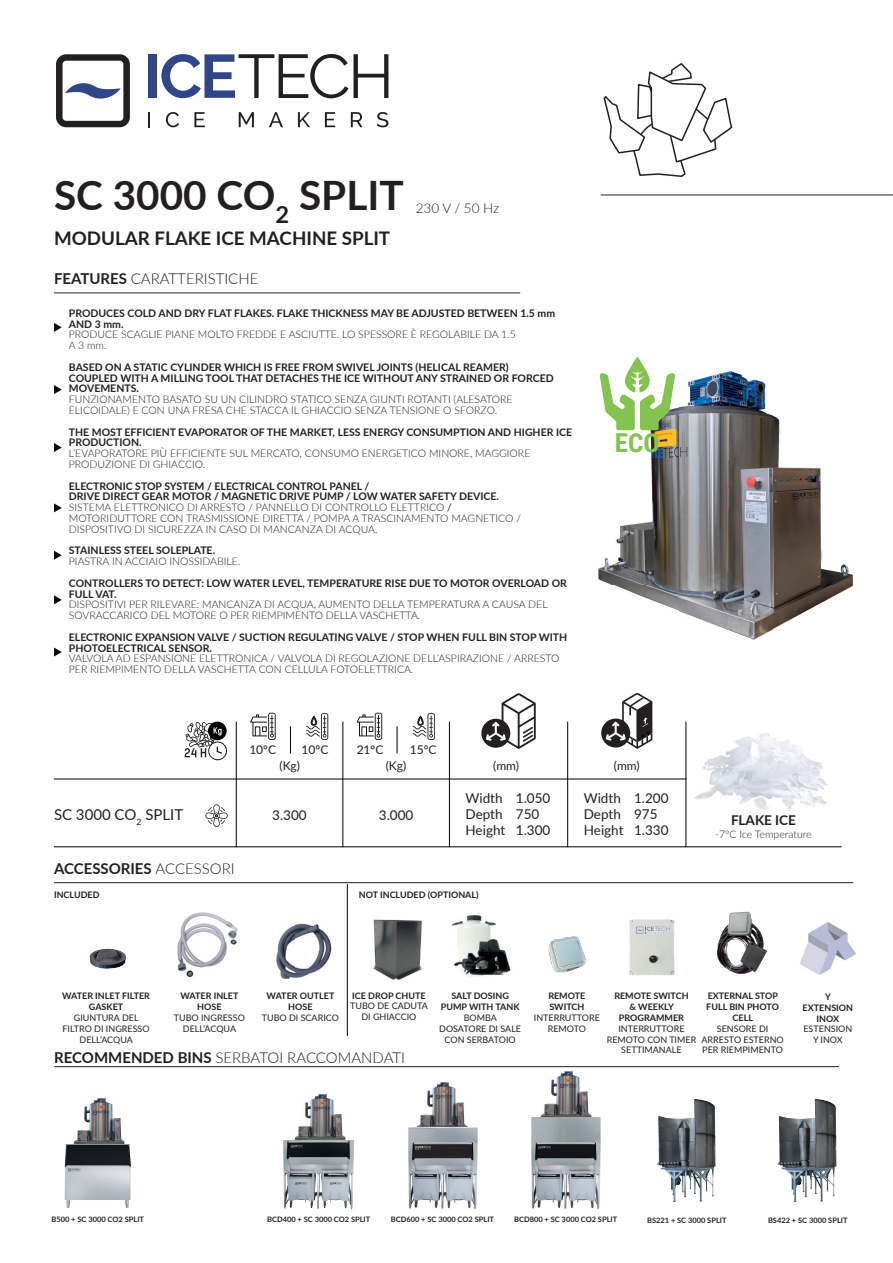
<style>
.page{position:relative;width:893px;height:1263px;background:#fff}
.page>*{position:absolute;margin:0;border:0;box-sizing:border-box;transform-origin:0 0}
.t1{font:700 40.5px "Lato";color:#231f20}
.t2{font:700 26.1px "Roboto Condensed";color:#82c44d}
.t3{font:700 18.75px "Lato";color:#231f20}
.t4{font:300 15px "Lato";color:#231f20}
.t5{font:700 15px "Lato";color:#231f20}
.t6{font:15px "Lato";color:#231f20}
.t7{font:13.5px/16.2px "Lato";color:#231f20}
.t8{font:300 13.5px "Lato";color:#231f20}
.t9{font:700 13.5px "Lato";color:#231f20}
.t10{font:12px "Lato";color:#231f20}
.t11{font:300 10.5px/10.8px "Lato";color:#231f20}
.t12{font:700 10.5px/10.8px "Lato";color:#231f20}
.t13{font:9px/10.8px "Lato";color:#231f20;text-align:center}
.t14{font:700 9px/10.8px "Lato";color:#231f20;text-align:center}
.t15{font:700 7.5px "Lato";color:#231f20}
.s1{font-weight:700}
.s2{font-weight:400}
.s3{font-weight:300}
</style>
<div class="page">
<img style="left:682px;top:721px;width:146px;height:110px">
<hr style="left:54px;top:293px;width:466px;height:1px;background:#231f20">
<hr style="left:54px;top:779px;width:632px;height:1px;background:#000">
<hr style="left:54px;top:846px;width:788px;height:1px;background:#000">
<hr style="left:236px;top:722px;width:1px;height:125px;background:#000">
<hr style="left:342px;top:722px;width:1px;height:125px;background:#000">
<hr style="left:449px;top:722px;width:1px;height:125px;background:#000">
<hr style="left:567px;top:722px;width:1px;height:125px;background:#000">
<hr style="left:686px;top:722px;width:1px;height:125px;background:#000">
<svg style="left:290px;top:726px;width:1px;height:27px"></svg>
<svg style="left:250px;top:713px;width:26px;height:27px"></svg>
<svg style="left:306px;top:713px;width:22px;height:27px"></svg>
<svg style="left:397px;top:726px;width:1px;height:27px"></svg>
<svg style="left:357px;top:713px;width:25px;height:27px"></svg>
<svg style="left:413px;top:713px;width:22px;height:27px"></svg>
<svg style="left:481px;top:719px;width:29px;height:29px"></svg>
<svg style="left:486px;top:693px;width:50px;height:56px"></svg>
<svg style="left:601px;top:718px;width:29px;height:29px"></svg>
<svg style="left:606px;top:693px;width:46px;height:56px"></svg>
<svg style="left:54px;top:323px;width:8px;height:9px"></svg>
<svg style="left:54px;top:385px;width:8px;height:9px"></svg>
<svg style="left:54px;top:443px;width:8px;height:9px"></svg>
<svg style="left:54px;top:503px;width:8px;height:9px"></svg>
<svg style="left:54px;top:551px;width:8px;height:9px"></svg>
<svg style="left:54px;top:595px;width:8px;height:9px"></svg>
<svg style="left:54px;top:647px;width:8px;height:9px"></svg>
<svg style="left:185px;top:722px;width:42px;height:38px"></svg>
<hr style="left:54px;top:1066px;width:785px;height:1px;background:#231f20">
<svg style="left:603px;top:63px;width:129px;height:114px"></svg>
<svg style="left:205px;top:804px;width:23px;height:23px"></svg>
<hr style="left:601px;top:195px;width:292px;height:1px;background:#231f20">
<svg style="left:56px;top:54px;width:74px;height:73px"></svg>
<svg style="left:148px;top:112px;width:2px;height:15px"></svg>
<svg style="left:166px;top:112px;width:13px;height:15px"></svg>
<svg style="left:194px;top:112px;width:11px;height:15px"></svg>
<svg style="left:239px;top:112px;width:15px;height:15px"></svg>
<svg style="left:269px;top:112px;width:14px;height:15px"></svg>
<svg style="left:298px;top:112px;width:12px;height:15px"></svg>
<svg style="left:325px;top:112px;width:10px;height:15px"></svg>
<svg style="left:351px;top:112px;width:11px;height:15px"></svg>
<svg style="left:377px;top:112px;width:11px;height:15px"></svg>
<div style="left:148px;top:54px;width:9px;height:44px;background:#304688"></div>
<svg style="left:161px;top:54px;width:187px;height:44px"></svg>
<svg style="left:354px;top:54px;width:34px;height:44px"></svg>
<img style="left:90px;top:949px;width:36px;height:20px">
<img style="left:598px;top:371px;width:256px;height:268px">
<svg style="left:600px;top:357px;width:75px;height:73px"></svg>
<hr style="left:54px;top:882px;width:799px;height:1px;background:#231f20">
<img style="left:718px;top:911px;width:46px;height:32px">
<img style="left:717px;top:943px;width:50px;height:31px">
<img style="left:548px;top:936px;width:38px;height:36px">
<img style="left:452px;top:915px;width:59px;height:62px">
<img style="left:372px;top:919px;width:50px;height:61px">
<hr style="left:347px;top:884px;width:1px;height:152px;background:#000">
<img style="left:276px;top:923px;width:56px;height:56px">
<img style="left:177px;top:912px;width:61px;height:65px">
<img style="left:800px;top:922px;width:56px;height:53px">
<img style="left:629px;top:919px;width:46px;height:57px">
<svg style="left:636px;top:923px;width:33px;height:11px"></svg>
<img style="left:657px;top:1099px;width:59px;height:103px">
<img style="left:777px;top:1099px;width:60px;height:103px">
<img style="left:417px;top:1082px;width:51px;height:46px">
<img style="left:408px;top:1128px;width:70px;height:81px">
<img style="left:540px;top:1071px;width:51px;height:46px">
<img style="left:531px;top:1117px;width:70px;height:92px">
<img style="left:73px;top:1098px;width:51px;height:46px">
<img style="left:65px;top:1144px;width:66px;height:64px">
<img style="left:294px;top:1094px;width:51px;height:46px">
<img style="left:283px;top:1140px;width:71px;height:69px">
<h1 class="t1" style="left:54px;top:165px;width:351px">SC 3000 CO<sub>2</sub> SPLIT</h1>
<h3 class="t3" style="left:54px;top:224px;width:338px">MODULAR FLAKE ICE MACHINE SPLIT</h3>
<p class="t8" style="left:416px;top:198px;width:85px">230 V / 50 Hz</p>
<h3 class="t4" style="left:54px;top:268px;width:206px"><span class="s1">FEATURES</span> CARATTERISTICHE</h3>
<p class="t12" style="left:69px;top:307px;width:488px">PRODUCES COLD AND DRY FLAT FLAKES. FLAKE THICKNESS MAY BE ADJUSTED BETWEEN 1.5 mm<br>AND 3 mm.</p>
<p class="t11" style="left:69px;top:329px;width:448px">PRODUCE SCAGLIE PIANE MOLTO FREDDE E ASCIUTTE. LO SPESSORE È REGOLABILE DA 1.5<br>A 3 mm.</p>
<p class="t12" style="left:69px;top:361px;width:486px">BASED ON A STATIC CYLINDER WHICH IS FREE FROM SWIVEL JOINTS (HELICAL REAMER)<br>COUPLED WITH A MILLING TOOL THAT DETACHES THE ICE WITHOUT ANY STRAINED OR FORCED<br>MOVEMENTS.</p>
<p class="t11" style="left:69px;top:394px;width:445px">FUNZIONAMENTO BASATO SU UN CILINDRO STATICO SENZA GIUNTI ROTANTI (ALESATORE<br>ELICOIDALE) E CON UNA FRESA CHE STACCA IL GHIACCIO SENZA TENSIONE O SFORZO.</p>
<p class="t12" style="left:69px;top:426px;width:505px">THE MOST EFFICIENT EVAPORATOR OF THE MARKET, LESS ENERGY CONSUMPTION AND HIGHER ICE<br>PRODUCTION.</p>
<p class="t11" style="left:69px;top:448px;width:463px">L’EVAPORATORE PIÙ EFFICIENTE SUL MERCATO, CONSUMO ENERGETICO MINORE, MAGGIORE<br>PRODUZIONE DI GHIACCIO.</p>
<p class="t11" style="left:69px;top:480px;width:453px"><span class="s1">ELECTRONIC STOP SYSTEM / ELECTRICAL CONTROL PANEL /<br>DRIVE DIRECT GEAR MOTOR / MAGNETIC DRIVE PUMP / LOW WATER SAFETY DEVICE.<br></span>SISTEMA ELETTRONICO DI ARRESTO / PANNELLO DI CONTROLLO ELETTRICO <span class="s2">/ </span>MOTORIDUTTORE CON TRASMISSIONE DIRETTA / POMPA A TRASCINAMENTO MAGNETICO / DISPOSITIVO DI SICUREZZA IN CASO DI MANCANZA DI ACQUA.</p>
<p class="t12" style="left:69px;top:545px;width:148px">STAINLESS STEEL SOLEPLATE.</p>
<p class="t11" style="left:69px;top:556px;width:173px">PIASTRA IN ACCIAIO INOSSIDABILE.</p>
<p class="t12" style="left:69px;top:577px;width:500px">CONTROLLERS TO DETECT: LOW WATER LEVEL, TEMPERATURE RISE DUE TO MOTOR OVERLOAD OR<br>FULL VAT.</p>
<p class="t11" style="left:69px;top:599px;width:480px">DISPOSITIVI PER RILEVARE: MANCANZA DI ACQUA, AUMENTO DELLA TEMPERATURA A CAUSA DEL<br>SOVRACCARICO DEL MOTORE O PER RIEMPIMENTO DELLA VASCHETTA.</p>
<p class="t12" style="left:69px;top:631px;width:500px">ELECTRONIC EXPANSION VALVE / SUCTION REGULATING VALVE / STOP WHEN FULL BIN STOP WITH<br>PHOTOELECTRICAL SENSOR.</p>
<p class="t11" style="left:69px;top:653px;width:492px">VALVOLA AD ESPANSIONE ELETTRONICA / VALVOLA DI REGOLAZIONE DELL’ASPIRAZIONE / ARRESTO<br>PER RIEMPIMENTO DELLA VASCHETTA CON CELLULA FOTOELETTRICA.</p>
<p class="t10" style="left:249px;top:741px;width:28px">10ºC</p>
<p class="t10" style="left:302px;top:741px;width:28px">10ºC</p>
<p class="t10" style="left:357px;top:741px;width:28px">21ºC</p>
<p class="t10" style="left:410px;top:741px;width:28px">15ºC</p>
<h2 class="t2" style="left:615px;top:425px;width:46px">ECO</h2>
<p class="t10" style="left:279px;top:757px;width:22px">(Kg)</p>
<p class="t10" style="left:386px;top:757px;width:22px">(Kg)</p>
<h3 class="t6" style="left:54px;top:804px;width:131px">SC 3000 CO<sub>2</sub> SPLIT</h3>
<p class="t7" style="left:272px;top:807px;width:36px">3.300</p>
<p class="t7" style="left:379px;top:807px;width:36px">3.000</p>
<p class="t10" style="left:493px;top:757px;width:27px">(mm)</p>
<p class="t10" style="left:614px;top:757px;width:27px">(mm)</p>
<p class="t7" style="left:465px;top:789px;width:41px">Width<br>Depth<br>Height</p>
<p class="t7" style="left:584px;top:789px;width:41px">Width<br>Depth<br>Height</p>
<p class="t7" style="left:516px;top:789px;width:36px">1.050<br>750<br>1.300</p>
<p class="t7" style="left:634px;top:789px;width:36px">1.200<br>975<br>1.330</p>
<h3 class="t5" style="left:54px;top:857px;width:182px">ACCESSORIES <span class="s3">ACCESSORI</span></h3>
<p class="t14" style="left:54px;top:889px;width:47px">INCLUDED</p>
<p class="t14" style="left:359px;top:889px;width:121px">NOT INCLUDED (OPTIONAL)</p>
<p class="t9" style="left:731px;top:810px;width:66px">FLAKE ICE</p>
<p class="t11" style="left:715px;top:828px;width:98px">-7ºC Ice Temperature</p>
<p class="t14" style="left:62px;top:990px;width:89px">WATER INLET FILTER<br>GASKET</p>
<p class="t13" style="left:62px;top:1012px;width:89px">GIUNTURA DEL<br>FILTRO DI INGRESSO<br>DELL’ACQUA</p>
<p class="t14" style="left:180px;top:990px;width:60px">WATER INLET<br>HOSE</p>
<p class="t13" style="left:174px;top:1012px;width:72px">TUBO INGRESSO<br>DELL’ACQUA</p>
<p class="t14" style="left:267px;top:990px;width:69px">WATER OUTLET<br>HOSE</p>
<p class="t13" style="left:262px;top:1011px;width:79px">TUBO DI SCARICO</p>
<p class="t14" style="left:352px;top:989px;width:75px">ICE DROP CHUTE</p>
<p class="t13" style="left:350px;top:1000px;width:79px">TUBO DE CADUTA<br>DI GHIACCIO</p>
<p class="t14" style="left:441px;top:990px;width:80px">SALT DOSING<br>PUMP WITH TANK</p>
<p class="t13" style="left:439px;top:1012px;width:83px">BOMBA<br>DOSATORE DI SALE<br>CON SERBATOIO</p>
<h3 class="t4" style="left:54px;top:1047px;width:352px"><span class="s1">RECOMMENDED BINS</span> SERBATOI RACCOMANDATI</h3>
<p class="t14" style="left:548px;top:990px;width:39px;text-align:left">REMOTE<br>SWITCH</p>
<p class="t13" style="left:534px;top:1012px;width:68px">INTERRUTTORE<br>REMOTO</p>
<p class="t14" style="left:614px;top:990px;width:76px">REMOTE SWITCH &amp; WEEKLY<br>PROGRAMMER</p>
<p class="t13" style="left:607px;top:1023px;width:91px">INTERRUTTORE<br>REMOTO CON TIMER<br>SETTIMANALE</p>
<p class="t14" style="left:706px;top:990px;width:74px">EXTERNAL STOP<br>FULL BIN PHOTO<br>CELL</p>
<p class="t13" style="left:701px;top:1023px;width:84px">SENSORE DI<br>ARRESTO ESTERNO<br>PER RIEMPIMENTO</p>
<p class="t14" style="left:803px;top:991px;width:52px">Y<br>EXTENSION<br>INOX</p>
<p class="t13" style="left:803px;top:1023px;width:50px">ESTENSION<br>Y INOX</p>
<p class="t15" style="left:52px;top:1214px;width:94px">B500 + SC 3000 CO2 SPLIT</p>
<p class="t15" style="left:267px;top:1214px;width:105px">BCD400 + SC 3000 CO2 SPLIT</p>
<p class="t15" style="left:391px;top:1214px;width:105px">BCD600 + SC 3000 CO2 SPLIT</p>
<p class="t15" style="left:514px;top:1214px;width:105px">BCD800 + SC 3000 CO2 SPLIT</p>
<p class="t15" style="left:647px;top:1214px;width:81px">BS221 + SC 3000 SPLIT</p>
<p class="t15" style="left:768px;top:1214px;width:81px">BS422 + SC 3000 SPLIT</p>
</div>
